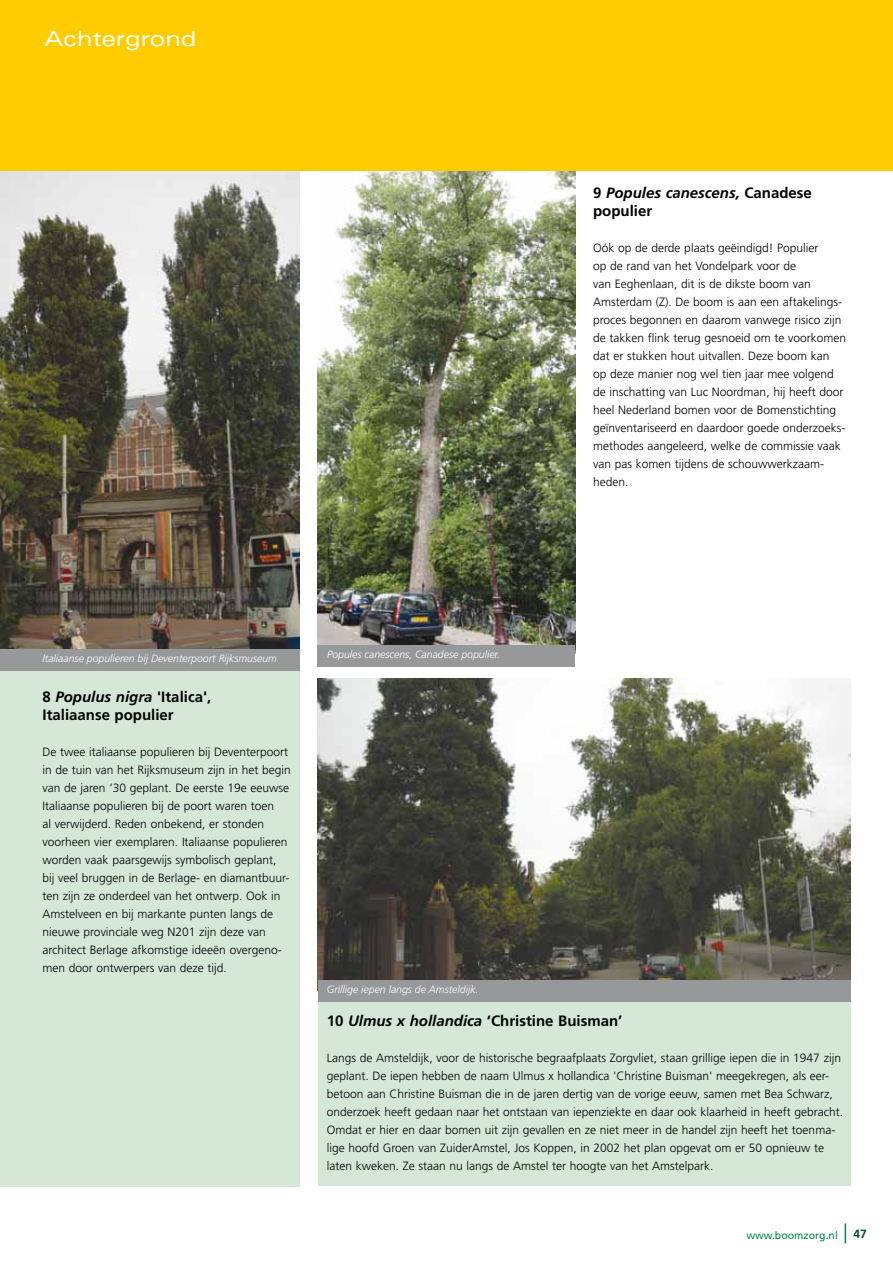
<style>
.page{position:relative;width:893px;height:1263px;background:#fff}
.page>*{position:absolute;margin:0;border:0;box-sizing:border-box;transform-origin:0 0}
.t1{font:expanded 21px "Univers";color:#fff}
.t2{font:700 15px/18px "Frutiger";color:#000}
.t3{font:300 12px/18px "Frutiger";color:#000}
.t4{font:700 12px "Frutiger";color:#00523c}
.t5{font:italic 300 10.5px "Frutiger";color:#fff}
.t6{font:10.5px "Frutiger";color:#008b45}
.s1{font-style:italic}
</style>
<div class="page">
<svg style="left:845px;top:1223px;width:1px;height:20px"></svg>
<div style="left:1px;top:573px;width:299px;height:613px;background:#d5e8d8"></div>
<div style="left:318px;top:816px;width:532px;height:370px;background:#d5e8d8"></div>
<img style="left:0;top:170px;width:300px;height:482px">
<div style="left:1px;top:649px;width:299px;height:21px;background:#97989a"></div>
<img style="left:318px;top:678px;width:532px;height:302px">
<div style="left:318px;top:980px;width:532px;height:21px;background:#97989a"></div>
<img style="left:318px;top:170px;width:257px;height:475px">
<div style="left:318px;top:645px;width:257px;height:21px;background:#97989a"></div>
<div style="left:0;top:0;width:893px;height:170px;background:#fecc00"></div>
<h1 class="t1" style="left:44px;top:26px;width:154px">Achtergrond</h1>
<p class="t2" style="left:593px;top:184px;width:220px">9 <span class="s1">Popules canescens,</span> Canadese populier</p>
<p class="t3" style="left:593px;top:239px;width:255px">Oók op de derde plaats geëindigd! Populier<br>op de rand van het Vondelpark voor de<br>van Eeghenlaan, dit is de dikste boom van Amsterdam (Z). De boom is aan een aftakelings&shy;proces begonnen en daarom vanwege risico zijn de takken flink terug gesnoeid om te voorkomen dat er stukken hout uitvallen. Deze boom kan<br>op deze manier nog wel tien jaar mee volgend de inschatting van Luc Noordman, hij heeft door heel Nederland bomen voor de Bomenstichting geïnventariseerd en daardoor goede onderzoeks&shy;methodes aangeleerd, welke de commissie vaak van pas komen tijdens de schouwwerkzaam&shy;heden.</p>
<p class="t5" style="left:43px;top:652px;width:236px">Italiaanse populieren bij Deventerpoort Rijksmuseum</p>
<p class="t2" style="left:43px;top:688px;width:170px">8 <span class="s1">Populus nigra</span> 'Italica',<br>Italiaanse populier</p>
<p class="t3" style="left:43px;top:743px;width:250px">De twee italiaanse populieren bij Deventerpoort in de tuin van het Rijksmuseum zijn in het begin van de jaren ‘30 geplant. De eerste 19e eeuwse Italiaanse populieren bij de poort waren toen<br>al verwijderd. Reden onbekend, er stonden voorheen vier exemplaren. Italiaanse populieren worden vaak paarsgewijs symbolisch geplant, bij veel bruggen in de Berlage- en diamantbuur&shy;ten zijn ze onderdeel van het ontwerp. Ook in Amstelveen en bij markante punten langs de nieuwe provinciale weg N201 zijn deze van architect Berlage afkomstige ideeën overgeno&shy;men door ontwerpers van deze tijd.</p>
<p class="t5" style="left:327px;top:648px;width:174px">Popules canescens, Canadese populier.</p>
<p class="t5" style="left:327px;top:983px;width:153px">Grillige iepen langs de Amsteldijk.</p>
<p class="t2" style="left:327px;top:1012px;width:297px">10 <span class="s1">Ulmus x hollandica</span> ‘Christine Buisman’</p>
<p class="t3" style="left:327px;top:1049px;width:518px">Langs de Amsteldijk, voor de historische begraafplaats Zorgvliet, staan grillige iepen die in 1947 zijn geplant. De iepen hebben de naam Ulmus x hollandica 'Christine Buisman' meegekregen, als eer&shy;betoon aan Christine Buisman die in de jaren dertig van de vorige eeuw, samen met Bea Schwarz, onderzoek heeft gedaan naar het ontstaan van iepenziekte en daar ook klaarheid in heeft gebracht.<br>Omdat er hier en daar bomen uit zijn gevallen en ze niet meer in de handel zijn heeft het toenma&shy;lige hoofd Groen van ZuiderAmstel, Jos Koppen, in 2002 het plan opgevat om er 50 opnieuw te laten kweken. Ze staan nu langs de Amstel ter hoogte van het Amstelpark.</p>
<p class="t6" style="left:746px;top:1229px;width:93px">www.boomzorg.nl</p>
<p class="t4" style="left:853px;top:1227px;width:15px">47</p>
</div>
